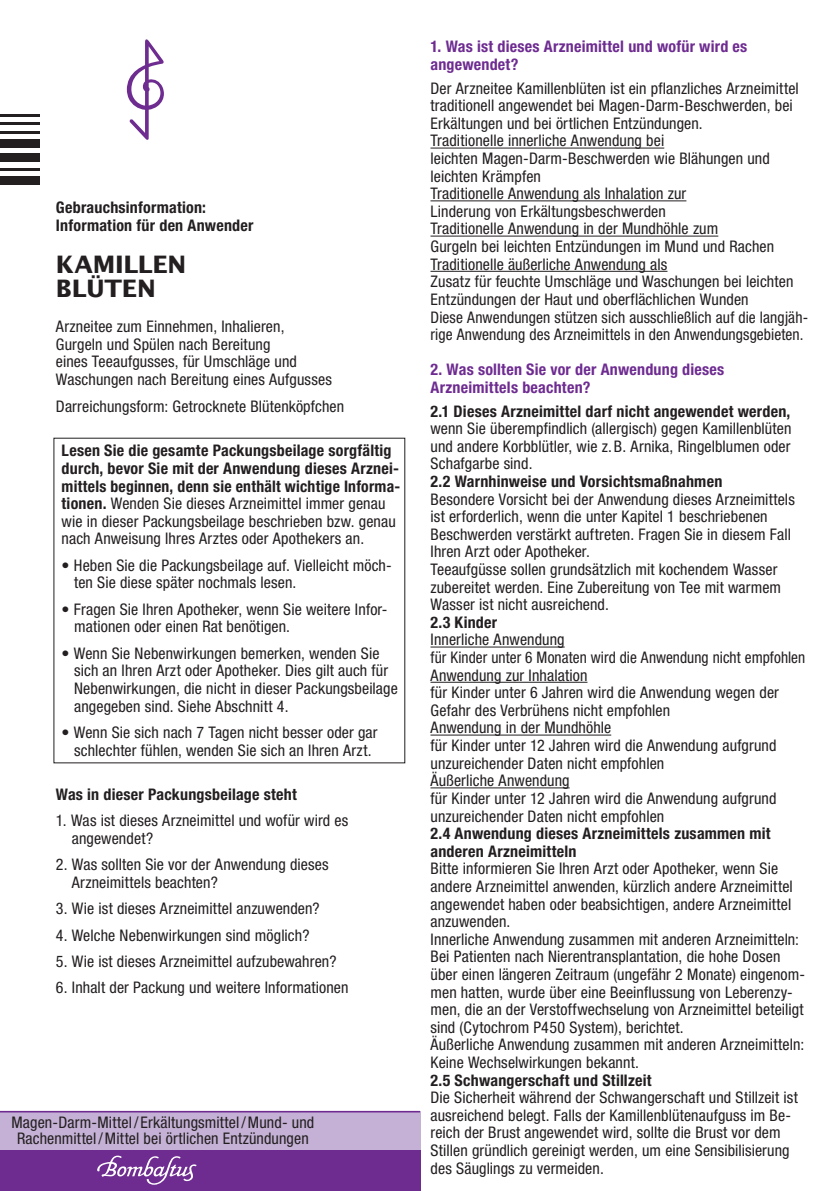
<style>
.page{position:relative;width:840px;height:1191px;background:#fff}
.page>*{position:absolute;margin:0;border:0;box-sizing:border-box;transform-origin:0 0}
.h1-Produktname{font:700 24px/24px "Lucida San";letter-spacing:-.015em;color:#231f20}
.h2-hauptpunkt{font:condensed 16px/17.6px "Helvetica Neue LT Std";letter-spacing:.005em;color:#231f20}
.p-bold_einzug_4_4pt{font:700 condensed 16px/17.6px "Helvetica Neue LT Std";letter-spacing:.015em;color:#231f20}
.p-normal_einzug_abst{font:condensed 16px/17.6px "Helvetica Neue LT Std";letter-spacing:.005em;color:#231f20}
.p-normal_8_8pt-absta{font:condensed 16px/17.6px "Helvetica Neue LT Std";letter-spacing:.005em;color:#231f20}
.h2-hauptpunkt-2{font:700 condensed 16px/17.6px "Helvetica Neue LT Std";letter-spacing:.015em;color:#6e2c91}
.art-Anwendung{font:condensed 16px/16px "Helvetica Neue LT Std";letter-spacing:.005em;color:#231f20;text-align:center}
.p-normal_fett{font:700 condensed 16px "Helvetica Neue LT Std";letter-spacing:.015em;color:#231f20}
.p-normal_fett__8_8pt{font:700 condensed 16px "Helvetica Neue LT Std";letter-spacing:.015em;color:#231f20}
.s1{font-weight:400}
.s2{font-weight:700}
</style>
<div class="page">
<hr style="left:0;top:114px;width:40px;height:3px;background:#231f20">
<hr style="left:0;top:122px;width:40px;height:3px;background:#231f20">
<hr style="left:0;top:131px;width:40px;height:3px;background:#231f20">
<div style="left:0;top:139px;width:40px;height:9px;background:#231f20"></div>
<div style="left:0;top:154px;width:40px;height:8px;background:#231f20"></div>
<hr style="left:0;top:168px;width:40px;height:3px;background:#231f20">
<div style="left:0;top:176px;width:40px;height:9px;background:#231f20"></div>
<svg style="left:127px;top:39px;width:37px;height:101px"></svg>
<div style="left:0;top:1110px;width:420px;height:40px;background:#c4b1d5"></div>
<div style="left:0;top:1150px;width:420px;height:41px;background:#6e2c91"></div>
<hr style="left:0;top:1110px;width:420px;height:2px;background:#6e2c91">
<svg style="left:97px;top:1155px;width:99px;height:29px"></svg>
<hr style="left:430px;top:148px;width:234px;height:1px;background:#231f20">
<hr style="left:430px;top:200px;width:256px;height:1px;background:#231f20">
<hr style="left:430px;top:236px;width:288px;height:1px;background:#231f20">
<hr style="left:430px;top:271px;width:237px;height:1px;background:#231f20">
<hr style="left:430px;top:646px;width:134px;height:1px;background:#231f20">
<hr style="left:430px;top:682px;width:157px;height:1px;background:#231f20">
<hr style="left:430px;top:734px;width:181px;height:1px;background:#231f20">
<hr style="left:430px;top:787px;width:139px;height:1px;background:#231f20">
<p class="p-normal_fett" style="left:56px;top:198px;width:151px">Gebrauchsinformation:</p>
<p class="p-normal_fett" style="left:56px;top:216px;width:199px">Information für den Anwender</p>
<p class="h1-Produktname" style="left:56px;top:252px;width:132px">KAMILLEN<br>BLÜTEN</p>
<p class="p-normal_8_8pt-absta" style="left:56px;top:317px;width:277px">Arzneitee zum Einnehmen, Inhalieren, Gurgeln und Spülen nach Bereitung<br>eines Teeaufgusses, für Umschläge und Waschungen nach Bereitung eines Aufgusses</p>
<p class="p-normal_8_8pt-absta" style="left:56px;top:398px;width:290px">Darreichungsform: Getrocknete Blütenköpfchen</p>
<p class="p-bold_einzug_4_4pt" style="left:62px;top:441px;width:340px">Lesen Sie die gesamte Packungsbeilage sorgfältig durch, bevor Sie mit der Anwendung dieses Arznei&shy;mittels beginnen, denn sie enthält wichtige Informa&shy;tionen. <span class="s1">Wenden Sie dieses Arzneimittel immer genau wie in dieser Packungsbeilage beschrieben bzw. genau nach Anweisung Ihres Arztes oder Apothekers an.</span></p>
<p class="h2-hauptpunkt" style="left:74px;top:556px;width:317px;text-indent:-12px">• Heben Sie die Packungsbeilage auf. Vielleicht möch&shy;ten Sie diese später nochmals lesen.</p>
<p class="h2-hauptpunkt" style="left:74px;top:600px;width:313px;text-indent:-12px">• Fragen Sie Ihren Apotheker, wenn Sie weitere Infor&shy;mationen oder einen Rat benötigen.</p>
<p class="h2-hauptpunkt" style="left:74px;top:644px;width:325px;text-indent:-12px">• Wenn Sie Nebenwirkungen bemerken, wenden Sie sich an Ihren Arzt oder Apotheker. Dies gilt auch für Nebenwirkungen, die nicht in dieser Packungsbeilage angegeben sind. Siehe Abschnitt 4.</p>
<p class="h2-hauptpunkt" style="left:62px;top:723px;width:317px;text-align:center">• Wenn Sie sich nach 7 Tagen nicht besser oder gar schlechter fühlen, wenden Sie sich an Ihren Arzt.</p>
<p class="p-normal_fett__8_8pt" style="left:56px;top:784px;width:242px">Was in dieser Packungsbeilage steht</p>
<p class="p-normal_einzug_abst" style="left:72px;top:811px;width:278px;text-indent:-16px">1. Was ist dieses Arzneimittel und wofür wird es angewendet?</p>
<p class="p-normal_einzug_abst" style="left:72px;top:855px;width:258px;text-indent:-16px">2. Was sollten Sie vor der Anwendung dieses<br>Arzneimittels beachten?</p>
<p class="p-normal_einzug_abst" style="left:56px;top:899px;width:265px">3. Wie ist dieses Arzneimittel anzuwenden?</p>
<p class="p-normal_einzug_abst" style="left:56px;top:926px;width:255px">4. Welche Nebenwirkungen sind möglich?</p>
<p class="p-normal_einzug_abst" style="left:56px;top:952px;width:282px">5. Wie ist dieses Arzneimittel aufzubewahren?</p>
<p class="p-normal_einzug_abst" style="left:56px;top:978px;width:294px">6. Inhalt der Packung und weitere Informationen</p>
<p class="art-Anwendung" style="left:11px;top:1114px;width:304px">Magen-Darm-Mittel/ Erkältungsmittel/Mund- und<br>Rachenmittel/Mittel bei örtlichen Entzündungen</p>
<p class="h2-hauptpunkt-2" style="left:430px;top:38px;width:318px">1. Was ist dieses Arzneimittel und wofür wird es angewendet?</p>
<p class="h2-hauptpunkt" style="left:430px;top:79px;width:379px">Der Arzneitee Kamillenblüten ist ein pflanzliches Arzneimittel traditionell angewendet bei Magen-Darm-Beschwerden, bei Erkältungen und bei örtlichen Entzündungen.<br>Traditionelle innerliche Anwendung bei<br>leichten Magen-Darm-Beschwerden wie Blähungen und leichten Krämpfen<br>Traditionelle Anwendung als Inhalation zur<br>Linderung von Erkältungsbeschwerden<br>Traditionelle Anwendung in der Mundhöhle zum<br>Gurgeln bei leichten Entzündungen im Mund und Rachen Traditionelle äußerliche Anwendung als<br>Zusatz für feuchte Umschläge und Waschungen bei leichten Entzündungen der Haut und oberflächlichen Wunden<br>Diese Anwendungen stützen sich ausschließlich auf die langjäh&shy;rige Anwendung des Arzneimittels in den Anwendungsgebieten.</p>
<p class="h2-hauptpunkt-2" style="left:430px;top:361px;width:295px">2. Was sollten Sie vor der Anwendung dieses<br>Arzneimittels beachten?</p>
<p class="h2-hauptpunkt" style="left:430px;top:402px;width:376px"><span class="s2">2.1 Dieses Arzneimittel darf nicht angewendet werden, </span>wenn Sie überempfindlich (allergisch) gegen Kamillenblüten und andere Korbblütler, wie z.B. Arnika, Ringelblumen oder Schafgarbe sind.<br><span class="s2">2.2 Warnhinweise und Vorsichtsmaßnahmen<br></span>Besondere Vorsicht bei der Anwendung dieses Arzneimittels ist erforderlich, wenn die unter Kapitel 1 beschriebenen Beschwerden verstärkt auftreten. Fragen Sie in diesem Fall Ihren Arzt oder Apotheker.<br>Teeaufgüsse sollen grundsätzlich mit kochendem Wasser zubereitet werden. Eine Zubereitung von Tee mit warmem Wasser ist nicht ausreichend.<br><span class="s2">2.3 Kinder<br></span>Innerliche Anwendung<br>für Kinder unter 6 Monaten wird die Anwendung nicht empfohlen Anwendung zur Inhalation<br>für Kinder unter 6 Jahren wird die Anwendung wegen der Gefahr des Verbrühens nicht empfohlen<br>Anwendung in der Mundhöhle<br>für Kinder unter 12 Jahren wird die Anwendung aufgrund unzureichender Daten nicht empfohlen<br>Äußerliche Anwendung<br>für Kinder unter 12 Jahren wird die Anwendung aufgrund unzureichender Daten nicht empfohlen<br><span class="s2">2.4 Anwendung dieses Arzneimittels zusammen mit anderen Arzneimitteln<br></span>Bitte informieren Sie Ihren Arzt oder Apotheker, wenn Sie andere Arzneimittel anwenden, kürzlich andere Arzneimittel angewendet haben oder beabsichtigen, andere Arzneimittel anzuwenden.<br>Innerliche Anwendung zusammen mit anderen Arzneimitteln:<br>Bei Patienten nach Nierentransplantation, die hohe Dosen über einen längeren Zeitraum (ungefähr 2 Monate) eingenom&shy;men hatten, wurde über eine Beeinflussung von Leberenzy&shy;men, die an der Verstoffwechselung von Arzneimittel beteiligt sind (Cytochrom P450 System), berichtet.<br>Äußerliche Anwendung zusammen mit anderen Arzneimitteln:<br>Keine Wechselwirkungen bekannt.<br><span class="s2">2.5 Schwangerschaft und Stillzeit<br></span>Die Sicherheit während der Schwangerschaft und Stillzeit ist ausreichend belegt. Falls der Kamillenblütenaufguss im Be&shy;reich der Brust angewendet wird, sollte die Brust vor dem Stillen gründlich gereinigt werden, um eine Sensibilisierung des Säuglings zu vermeiden.</p>
</div>
